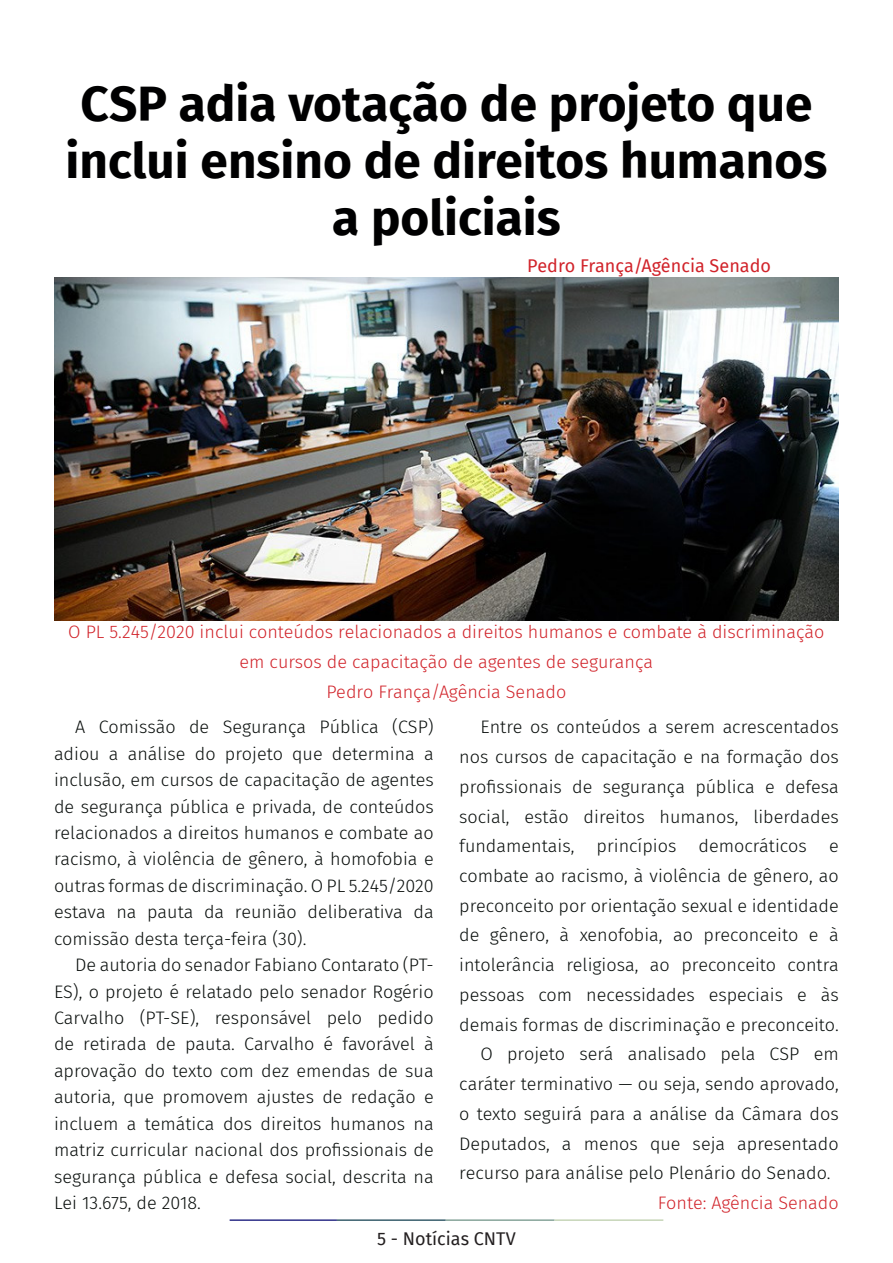
<style>
.page{position:relative;width:893px;height:1263px;background:#fff}
.page>*{position:absolute;margin:0;border:0;box-sizing:border-box;transform-origin:0 0}
.t1{font:700 49.5px/57px "Fira Sans";color:#000001;text-align:center}
.t2{font:300 18px/26.4px "Fira Sans";color:#080d0b;text-align:justify}
.t3{font:300 18px/30px "Fira Sans";color:#d1232a;text-align:center}
.t4{font:18px "Fira Sans";color:#d1232a}
.t5{font:18px "Fira Sans";color:#231f20}
</style>
<div class="page">
<hr style="left:230px;top:1219px;width:107px;height:2px;background:#2f3088">
<hr style="left:337px;top:1219px;width:109px;height:2px;background:#3a5f6d">
<hr style="left:446px;top:1219px;width:109px;height:2px;background:#87a59a">
<hr style="left:555px;top:1219px;width:108px;height:2px;background:#c6d5b7">
<img style="left:54px;top:278px;width:785px;height:343px">
<p class="t1" style="left:66px;top:72px;width:763px">CSP adia votação de projeto que inclui ensino de direitos humanos a policiais</p>
<p class="t4" style="left:527px;top:252px;width:245px">Pedro França/Agência Senado</p>
<p class="t3" style="left:68px;top:616px;width:758px">O PL 5.245/2020 inclui conteúdos relacionados a direitos humanos e combate à discriminação em cursos de capacitação de agentes de segurança</p>
<p class="t3" style="left:326px;top:676px;width:241px">Pedro França/Agência Senado</p>
<p class="t2" style="left:54px;top:714px;width:381px;text-indent:21px">A Comissão de Segurança Pública (CSP) adiou a análise do projeto que determina a inclusão, em cursos de capacitação de agentes de segurança pública e privada, de conteúdos relacionados a direitos humanos e combate ao racismo, à violência de gênero, à homofobia e outras formas de discriminação. O PL 5.245/2020 estava na pauta da reunião deliberativa da comissão desta terça-feira (30).</p>
<p class="t2" style="left:54px;top:951px;width:381px;text-indent:21px">De autoria do senador Fabiano Contarato (PT-ES), o projeto é relatado pelo senador Rogério Carvalho (PT-SE), responsável pelo pedido de retirada de pauta. Carvalho é favorável à aprovação do texto com dez emendas de sua autoria, que promovem ajustes de redação e incluem a temática dos direitos humanos na matriz curricular nacional dos profissionais de segurança pública e defesa social, descrita na Lei 13.675, de 2018.</p>
<p class="t2" style="left:459px;top:712px;width:381px;line-height:29.7px;text-indent:21px">Entre os conteúdos a serem acrescentados nos cursos de capacitação e na formação dos profissionais de segurança pública e defesa social, estão direitos humanos, liberdades fundamentais, princípios democráticos e combate ao racismo, à violência de gênero, ao preconceito por orientação sexual e identidade de gênero, à xenofobia, ao preconceito e à intolerância religiosa, ao preconceito contra pessoas com necessidades especiais e às demais formas de discriminação e preconceito.</p>
<p class="t2" style="left:459px;top:1039px;width:381px;line-height:29.7px;text-indent:21px">O projeto será analisado pela CSP em caráter terminativo — ou seja, sendo aprovado, o texto seguirá para a análise da Câmara dos Deputados, a menos que seja apresentado recurso para análise pelo Plenário do Senado.</p>
<p class="t3" style="left:658px;top:1187px;width:182px">Fonte: Agência Senado</p>
<p class="t5" style="left:377px;top:1225px;width:140px">5 - Notícias CNTV</p>
</div>
